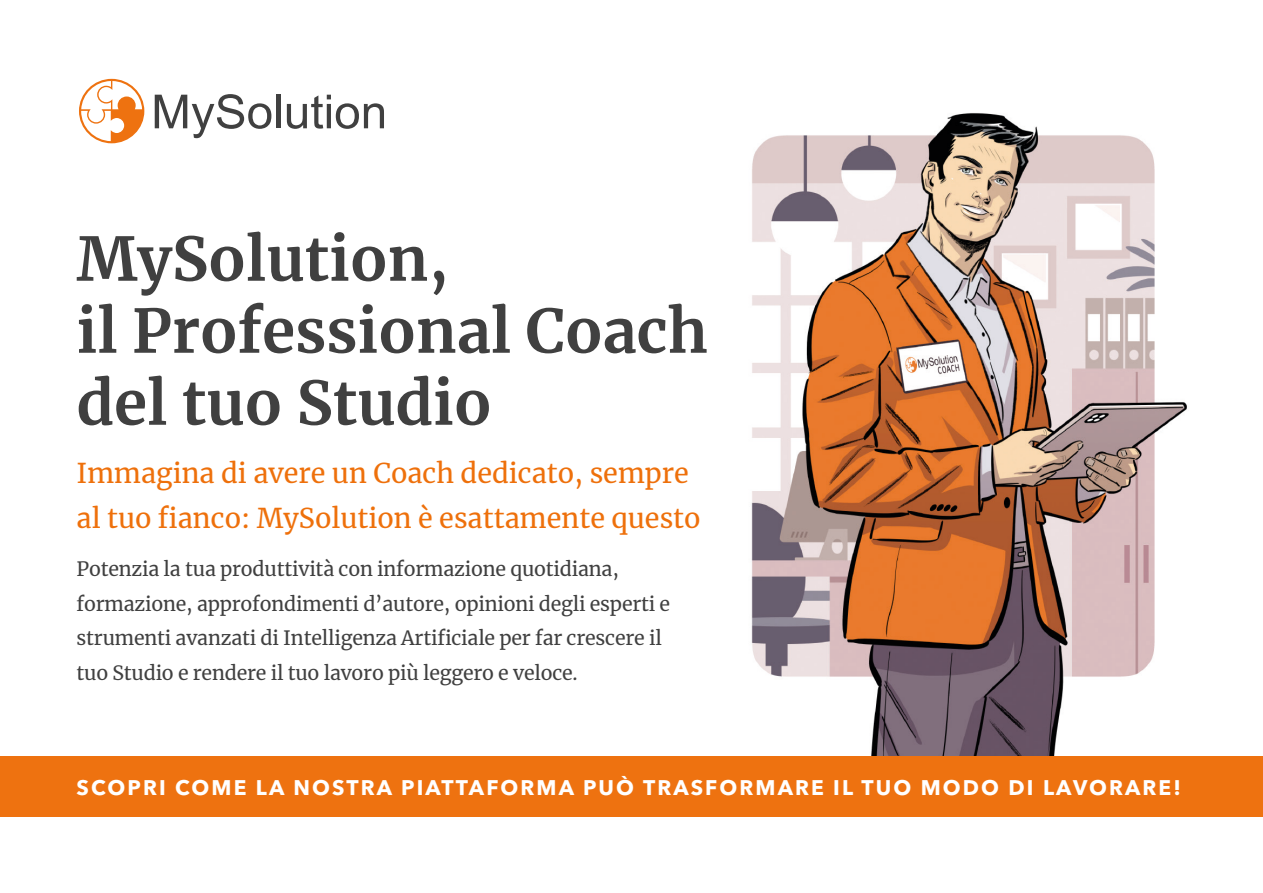
<style>
.page{position:relative;width:1263px;height:893px;background:#fff}
.page>*{position:absolute;margin:0;border:0;box-sizing:border-box;transform-origin:0 0}
.t1{font:700 60px "Merriweather";color:#404040}
.t2{font:27px/45px "Merriweather";color:#ee700b}
.t3{font:700 21px "Avenir Next LT Pro";letter-spacing:.1em;color:#fff}
.t4{font:19.5px/34.5px "Merriweather";letter-spacing:-.01em;color:#404040}
</style>
<div class="page">
<img style="left:751px;top:113px;width:436px;height:643px">
<svg style="left:79px;top:78px;width:66px;height:66px"></svg>
<svg style="left:155px;top:94px;width:116px;height:44px"></svg>
<hr style="left:276px;top:95px;width:4px;height:33px;background:#404040">
<svg style="left:287px;top:95px;width:97px;height:34px"></svg>
<div style="left:0;top:756px;width:1263px;height:60px;background:#ee7210"></div>
<p class="t1" style="left:77px;top:217px;width:374px">MySolution,</p>
<p class="t1" style="left:77px;top:289px;width:633px">il Professional Coach</p>
<p class="t1" style="left:77px;top:361px;width:417px">del tuo Studio</p>
<p class="t2" style="left:77px;top:450px;width:626px">Immagina di avere un Coach dedicato, sempre al tuo fianco: MySolution è esattamente questo</p>
<p class="t4" style="left:77px;top:552px;width:595px">Potenzia la tua produttività con informazione quotidiana, formazione, approfondimenti d’autore, opinioni degli esperti e strumenti avanzati di Intelligenza Artificiale per far crescere il tuo Studio e rendere il tuo lavoro più leggero e veloce.</p>
<p class="t3" style="left:77px;top:775px;width:1106px">SCOPRI COME LA NOSTRA PIATTAFORMA PUÒ TRASFORMARE IL TUO MODO DI LAVORARE!</p>
</div>
